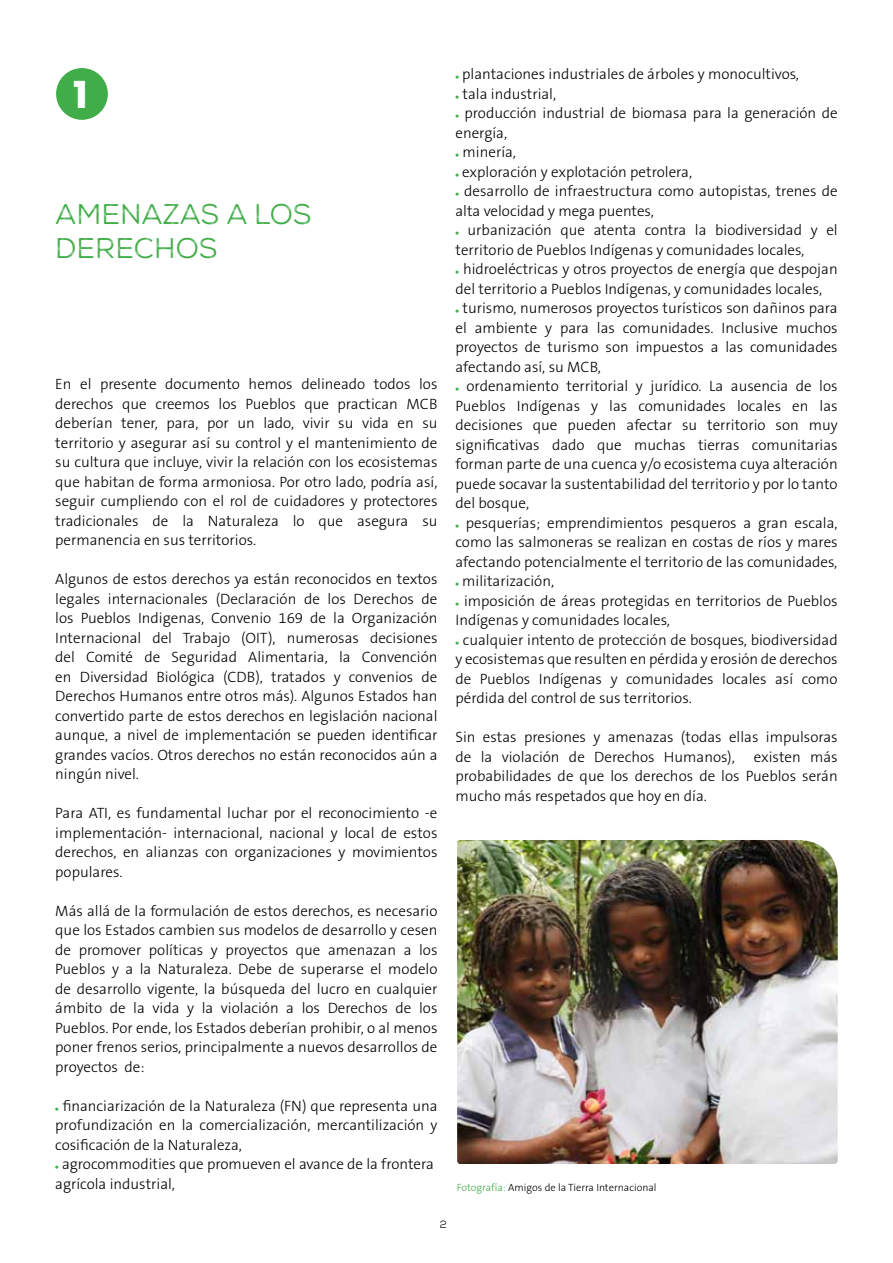
<style>
.page{position:relative;width:893px;height:1263px;background:#fff}
.page>*{position:absolute;margin:0;border:0;box-sizing:border-box;transform-origin:0 0}
.t1{font:700 36px "Futura";color:#fff}
.t2{font:28.5px/34.5px "Nexa Rust Sans Book 02";color:#41ad49}
.t3{font:300 15px/19.5px "The Sans B3";color:#000;text-align:justify}
.t4{font:300 10.5px "The Sans B3";color:#000}
.t5{font:10.5px "Nexa Rust Sans Book 02";color:#000}
.s1{font-family:"Cutthecrap";font-weight:400;color:#41ad49}
.s2{color:#41ad49}
</style>
<div class="page">
<div style="left:56px;top:68px;width:52px;height:52px;background:#41ad49;border-radius:50%"></div>
<img style="left:457px;top:840px;width:381px;height:324px">
<h1 class="t1" style="left:68px;top:68px;width:26px">1</h1>
<h2 class="t2" style="left:55px;top:197px;width:258px">AMENAZAS A LOS<br>DERECHOS</h2>
<p class="t3" style="left:55px;top:375px;width:384px">En el presente documento hemos delineado todos los derechos que creemos los Pueblos que practican MCB deberían tener, para, por un lado, vivir su vida en su territorio y asegurar así su control y el mantenimiento de su cultura que incluye, vivir la relación con los ecosistemas que habitan de forma armoniosa. Por otro lado, podría así, seguir cumpliendo con el rol de cuidadores y protectores tradicionales de la Naturaleza lo que asegura su permanencia en sus territorios.</p>
<p class="t3" style="left:55px;top:570px;width:384px">Algunos de estos derechos ya están reconocidos en textos legales internacionales (Declaración de los Derechos de los Pueblos Indigenas, Convenio 169 de la Organización Internacional del Trabajo (OIT), numerosas decisiones del Comité de Seguridad Alimentaria, la Convención en Diversidad Biológica (CDB), tratados y convenios de Derechos Humanos entre otros más). Algunos Estados han convertido parte de estos derechos en legislación nacional aunque, a nivel de implementación se pueden identificar grandes vacíos. Otros derechos no están reconocidos aún a ningún nivel.</p>
<p class="t3" style="left:55px;top:804px;width:384px">Para ATI, es fundamental luchar por el reconocimiento -e implementación- internacional, nacional y local de estos derechos, en alianzas con organizaciones y movimientos populares.</p>
<p class="t3" style="left:55px;top:901px;width:384px">Más allá de la formulación de estos derechos, es necesario que los Estados cambien sus modelos de desarrollo y cesen de promover políticas y proyectos que amenazan a los Pueblos y a la Naturaleza. Debe de superarse el modelo de desarrollo vigente, la búsqueda del lucro en cualquier ámbito de la vida y la violación a los Derechos de los Pueblos. Por ende, los Estados deberían prohibir, o al menos poner frenos serios, principalmente a nuevos desarrollos de proyectos de:</p>
<p class="t3" style="left:55px;top:1096px;width:384px;text-align:left"><span class="s1">.</span> financiarización de la Naturaleza (FN) que representa una profundización en la comercialización, mercantilización y cosificación de la Naturaleza,<br><span class="s1">.</span> agrocommodities que promueven el avance de la frontera agrícola industrial,</p>
<p class="t3" style="left:455px;top:65px;width:384px;text-align:left"><span class="s1">.</span> plantaciones industriales de árboles y monocultivos,<br><span class="s1">.</span> tala industrial,<br><span class="s1">.</span> producción industrial de biomasa para la generación de energía,<br><span class="s1">.</span> minería,<br><span class="s1">.</span> exploración y explotación petrolera,<br><span class="s1">.</span> desarrollo de infraestructura como autopistas, trenes de alta velocidad y mega puentes,<br><span class="s1">.</span> urbanización que atenta contra la biodiversidad y el territorio de Pueblos Indígenas y comunidades locales,<br><span class="s1">.</span> hidroeléctricas y otros proyectos de energía que despojan del territorio a Pueblos Indígenas, y comunidades locales,<br><span class="s1">.</span> turismo, numerosos proyectos turísticos son dañinos para el ambiente y para las comunidades. Inclusive muchos proyectos de turismo son impuestos a las comunidades afectando así, su MCB,<br><span class="s1">.</span> ordenamiento territorial y jurídico. La ausencia de los Pueblos Indígenas y las comunidades locales en las decisiones que pueden afectar su territorio son muy significativas dado que muchas tierras comunitarias forman parte de una cuenca y/o ecosistema cuya alteración puede socavar la sustentabilidad del territorio y por lo tanto del bosque,<br><span class="s1">.</span> pesquerías; emprendimientos pesqueros a gran escala, como las salmoneras se realizan en costas de ríos y mares afectando potencialmente el territorio de las comunidades, <span class="s1">.</span> militarización,<br><span class="s1">.</span> imposición de áreas protegidas en territorios de Pueblos Indígenas y comunidades locales,<br><span class="s1">.</span> cualquier intento de protección de bosques, biodiversidad y ecosistemas que resulten en pérdida y erosión de derechos de Pueblos Indígenas y comunidades locales así como pérdida del control de sus territorios.</p>
<p class="t3" style="left:455px;top:728px;width:384px">Sin estas presiones y amenazas (todas ellas impulsoras de la violación de Derechos Humanos),</p>
<p class="t3" style="left:455px;top:747px;width:384px;text-indent:298px">existen más probabilidades de que los derechos de los Pueblos serán mucho más respetados que hoy en día.</p>
<p class="t4" style="left:457px;top:1182px;width:201px"><span class="s2">Fotografía:</span> Amigos de la Tierra Internacional</p>
<p class="t5" style="left:440px;top:1218px;width:9px">2</p>
</div>
